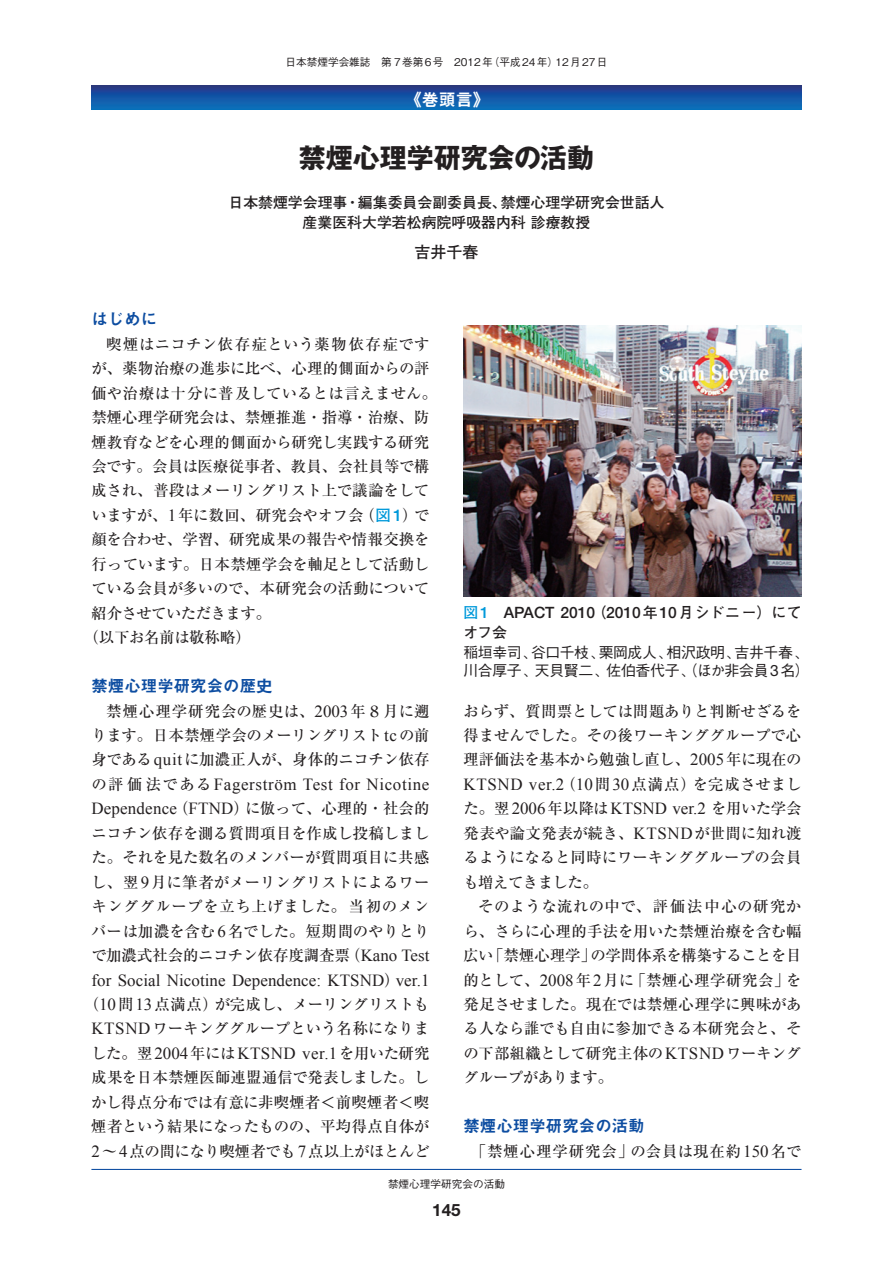
<style>
.page{position:relative;width:893px;height:1263px;background:#fff}
.page>*{position:absolute;margin:0;border:0;box-sizing:border-box;transform-origin:0 0}
.t1{font:700 27px "Gothic MB101 Pr 6 N";color:#231f20}
.t2{font:16.95px/24.5px "Times New Roman";letter-spacing:.01em;color:#231f20}
.t3{font:16.95px/24.5px "Times New Roman";letter-spacing:.035em;color:#231f20}
.t4{font:16.95px "Times New Roman";letter-spacing:.03em;color:#231f20}
.t5{font:16.95px "Midashi Go Pr 6 N MB31";color:#fff}
.t6{font:700 16.95px "Helvetica Neue";color:#231f20}
.t7{font:16.5px "Midashi Go Pr 6 N MB31";color:#0d4da1}
.t8{font:700 15.9px "Futo Go B101 Pr 6 N";color:#231f20}
.t9{font:500 15.6px "Helvetica Neue";color:#231f20}
.t10{font:500 15.45px/24.5px "Ryumin Pr 6 N";letter-spacing:-.01em;color:#231f20;text-align:justify}
.t11{font:500 15.45px "Ryumin Pr 6 N";letter-spacing:.01em;color:#231f20}
.t12{font:500 15.45px "Ryumin Pr 6 N";letter-spacing:.06em;color:#231f20}
.t13{font:500 15.45px "Ryumin Pr 6 N";letter-spacing:.02em;color:#231f20}
.t14{font:500 15.45px "Ryumin Pr 6 N";letter-spacing:-.035em;color:#231f20}
.t15{font:700 14.85px/20.2px "Futo Go B101 Pr 6 N";color:#231f20;text-align:center}
.t16{font:500 14.85px/18px "Gothic BBB Pr 6 N";letter-spacing:-.025em;color:#231f20}
.t17{font:500 10.65px "Gothic BBB Pr 6 N";color:#231f20}
.s1{font-family:"Times New Roman";font-weight:400;font-size:16.95px}
.s2{font-family:"Futo Go B101 Pr 6 N";font-weight:700;color:#0099da}
.s3{font-family:"Helvetica Neue";font-size:16.2px;color:#0099da}
.s4{font-family:"Ryumin Pr 6 N";font-weight:500;font-size:15.45px}
.s5{font-family:"Futo Go B101 Pr 6 N";font-weight:700;font-size:14.85px;color:#0099da}
.s6{color:#0099da}
.s7{font-family:"Futo Go B101 Pr 6 N";font-weight:700;font-size:14.85px}
.s8{font-family:"Helvetica Neue";font-weight:400;font-size:15.6px}
</style>
<div class="page">
<img style="left:91px;top:85px;width:710px;height:25px">
<hr style="left:91px;top:1169px;width:710px;height:1px;background:#0d4da1">
<img style="left:463px;top:325px;width:338px;height:272px">
<p class="t17" style="left:285px;top:53px;width:323px">日本禁煙学会雑誌　第 7巻第6号　2012年（平成24年）12月27日</p>
<p class="t5" style="left:405px;top:86px;width:87px">《巻頭言》</p>
<h1 class="t1" style="left:299px;top:135px;width:297px">禁煙心理学研究会の活動</h1>
<p class="t15" style="left:228px;top:192px;width:438px">日本禁煙学会理事・編集委員会副委員長、禁煙心理学研究会世話人産業医科大学若松病院呼吸器内科診療教授</p>
<p class="t8" style="left:415px;top:239px;width:65px">吉井千春</p>
<p class="t7" style="left:91px;top:306px;width:67px">はじめに</p>
<p class="t13" style="left:106px;top:332px;width:325px">喫煙はニコチン依存症という薬物依存症です</p>
<p class="t10" style="left:91px;top:355px;width:339px">が、薬物治療の進歩に比べ、心理的側面からの評</p>
<p class="t11" style="left:91px;top:381px;width:347px">価や治療は十分に普及しているとは言えません。</p>
<p class="t10" style="left:91px;top:404px;width:340px">禁煙心理学研究会は、禁煙推進・指導・治療、防</p>
<p class="t10" style="left:91px;top:429px;width:340px">煙教育などを心理的側面から研究し実践する研究</p>
<p class="t11" style="left:91px;top:454px;width:340px">会です。会員は医療従事者、教員、会社員等で構</p>
<p class="t10" style="left:91px;top:478px;width:339px">成され、普段はメーリングリスト上で議論をして</p>
<p class="t10" style="left:91px;top:502px;width:340px">いますが、<span class="s1">1</span>年に数回、研究会やオフ会（<span class="s2">図</span><span class="s3">1</span>）で</p>
<p class="t10" style="left:91px;top:527px;width:339px">顔を合わせ、学習、研究成果の報告や情報交換を</p>
<p class="t10" style="left:91px;top:551px;width:340px">行っています。日本禁煙学会を軸足として活動し</p>
<p class="t10" style="left:91px;top:576px;width:339px">ている会員が多いので、本研究会の活動について</p>
<p class="t14" style="left:91px;top:601px;width:181px">紹介させていただきます。</p>
<p class="t10" style="left:84px;top:624px;width:169px">（以下お名前は敬称略）</p>
<p class="t7" style="left:91px;top:673px;width:183px">禁煙心理学研究会の歴史</p>
<p class="t10" style="left:91px;top:698px;width:340px;text-indent:15px">禁煙心理学研究会の歴史は、<span class="s1">2003</span>年８月に遡ります。日本禁煙学会のメーリングリスト<span class="s1">tc</span>の前身である<span class="s1">quit</span>に加濃正人が、身体的ニコチン依存</p>
<p class="t3" style="left:91px;top:772px;width:340px"><span class="s4">の評価法である</span>Fagerström Test for Nicotine<br>Dependence<span class="s4">（</span>FTND<span class="s4">）に倣って、心理的・社会的</span></p>
<p class="t10" style="left:91px;top:820px;width:340px">ニコチン依存を測る質問項目を作成し投稿しました。それを見た数名のメンバーが質問項目に共感し、翌<span class="s1">9</span>月に筆者がメーリングリストによるワーキンググループを立ち上げました。当初のメンバーは加濃を含む<span class="s1">6</span>名でした。短期間のやりとりで加濃式社会的ニコチン依存度調査票（<span class="s1">Kano Test</span></p>
<p class="t2" style="left:91px;top:967px;width:340px">for Social Nicotine Dependence: KTSND<span class="s4">）</span>ver.1</p>
<p class="t10" style="left:84px;top:991px;width:347px;text-align:center">（<span class="s1">10</span>問<span class="s1">13</span>点満点）が完成し、メーリングリストも<br><span class="s1">KTSND</span>ワーキンググループという名称になりま</p>
<p class="t4" style="left:91px;top:1042px;width:340px"><span class="s4">した。翌</span>2004<span class="s4">年には</span>KTSND ver.1<span class="s4">を用いた研究</span></p>
<p class="t10" style="left:91px;top:1065px;width:340px">成果を日本禁煙医師連盟通信で発表しました。しかし得点分布では有意に非喫煙者＜前喫煙者＜喫煙者という結果になったものの、平均得点自体が<span class="s1">2</span> 〜<span class="s1">4</span>点の間になり喫煙者でも <span class="s1">7</span>点以上がほとんど</p>
<p class="t9" style="left:463px;top:603px;width:340px"><span class="s5">図</span><span class="s6">1</span> APACT 2010<span class="s7">（</span>2010<span class="s7">年</span>10<span class="s7">月シドニー）にて</span></p>
<p class="t15" style="left:463px;top:622px;width:45px">オフ会</p>
<p class="t16" style="left:463px;top:643px;width:348px">稲垣幸司、谷口千枝、栗岡成人、相沢政明、吉井千春、川合厚子、天貝賢二、佐伯香代子、（ほか非会員<span class="s8">3</span>名）</p>
<p class="t10" style="left:463px;top:698px;width:340px">おらず、質問票としては問題ありと判断せざるを得ませんでした。その後ワーキンググループで心理評価法を基本から勉強し直し、<span class="s1">2005</span>年に現在の</p>
<p class="t2" style="left:463px;top:772px;width:340px">KTSND ver.2<span class="s4">（</span>10<span class="s4">問</span>30<span class="s4">点満点）を完成させました。翌</span>2006<span class="s4">年以降は</span>KTSND ver.2 <span class="s4">を用いた学会</span></p>
<p class="t10" style="left:463px;top:820px;width:340px">発表や論文発表が続き、<span class="s1">KTSND</span>が世間に知れ渡るようになると同時にワーキンググループの会員も増えてきました。</p>
<p class="t10" style="left:463px;top:893px;width:340px;text-indent:15px">そのような流れの中で、評価法中心の研究から、さらに心理的手法を用いた禁煙治療を含む幅広い「禁煙心理学」の学問体系を構築することを目的として、<span class="s1">2008</span>年<span class="s1">2</span>月に「禁煙心理学研究会」を発足させました。現在では禁煙心理学に興味がある人なら誰でも自由に参加できる本研究会と、その下部組織として研究主体の<span class="s1">KTSND</span>ワーキンググループがあります。</p>
<p class="t7" style="left:463px;top:1113px;width:183px">禁煙心理学研究会の活動</p>
<p class="t12" style="left:471px;top:1139px;width:332px">「禁煙心理学研究会」の会員は現在約<span class="s1">150</span>名で</p>
<p class="t17" style="left:388px;top:1176px;width:118px">禁煙心理学研究会の活動</p>
<p class="t6" style="left:432px;top:1199px;width:30px">145</p>
</div>
